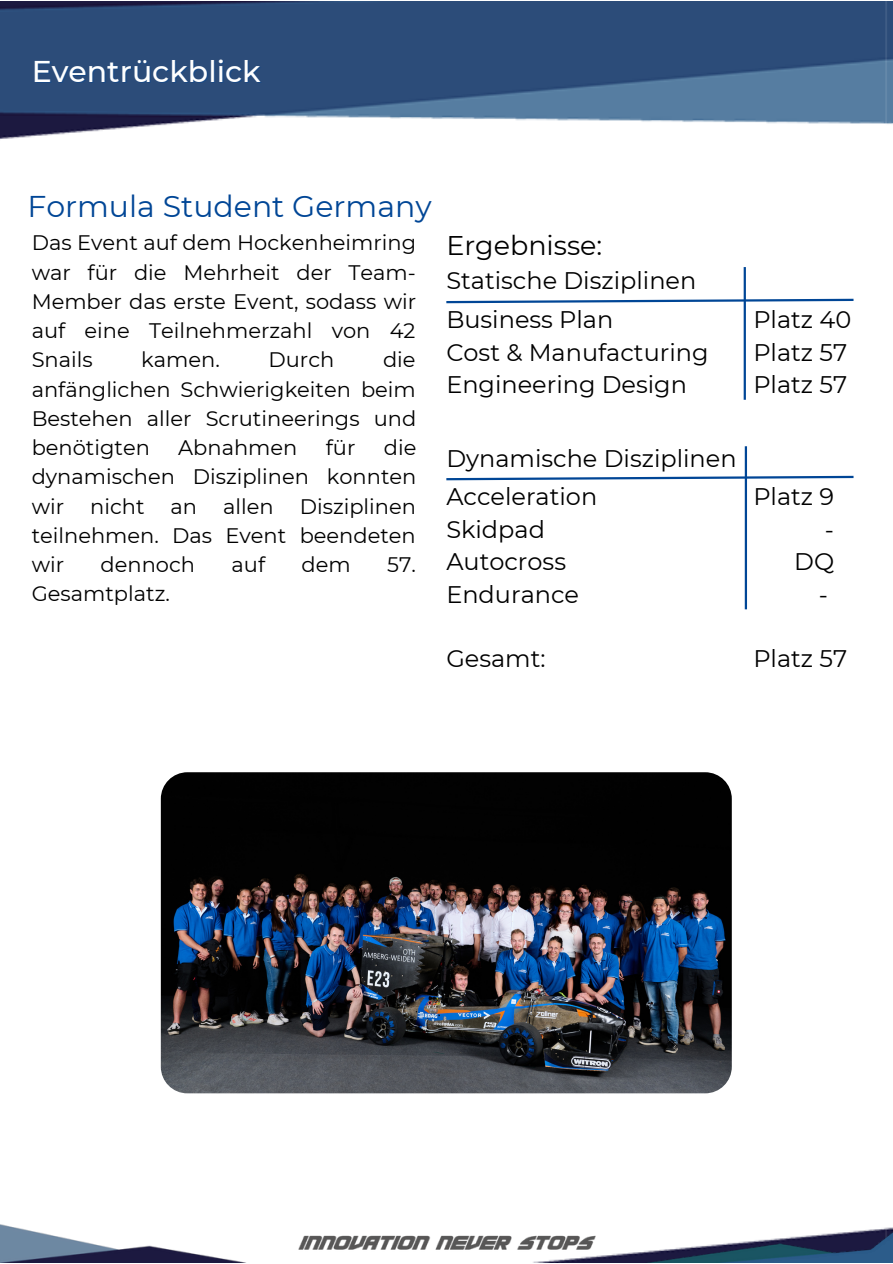
<style>
.page{position:relative;width:893px;height:1264px;background:#fff}
.page>*{position:absolute;margin:0;border:0;box-sizing:border-box;transform-origin:0 0}
.t1{font:30px "Montserrat";color:#004696}
.t2{font:500 30px "Montserrat";color:#fff}
.t3{font:27px "Montserrat";color:#000}
.t4{font:24px/32.5px "Montserrat";color:#000}
.t5{font:21px/29.2px "Montserrat";color:#000;text-align:justify}
</style>
<div class="page">
<img style="left:0;top:2px;width:892px;height:1027px">
<img style="left:0;top:1029px;width:892px;height:233px">
<svg style="left:444px;top:297px;width:411px;height:7px"></svg>
<hr style="left:743px;top:267px;width:2px;height:133px;background:#004696">
<svg style="left:444px;top:474px;width:411px;height:7px"></svg>
<hr style="left:744px;top:446px;width:3px;height:163px;background:#004696">
<img style="left:161px;top:772px;width:570px;height:321px;border-radius:27px">
<h1 class="t2" style="left:32px;top:53px;width:230px">Eventrückblick</h1>
<h1 class="t1" style="left:27px;top:188px;width:406px">Formula Student Germany</h1>
<p class="t5" style="left:32px;top:228px;width:386px">Das Event auf dem Hockenheimring war für die Mehrheit der Team-Member das erste Event, sodass wir auf eine Teilnehmerzahl von 42<br>Snails</p>
<p class="t5" style="left:32px;top:345px;width:386px;text-indent:351px">die anfänglichen Schwierigkeiten beim Bestehen aller Scrutineerings und benötigten</p>
<p class="t5" style="left:141px;top:345px;width:80px">kamen.</p>
<p class="t5" style="left:268px;top:345px;width:67px">Durch</p>
<p class="t5" style="left:178px;top:433px;width:121px">Abnahmen</p>
<p class="t5" style="left:326px;top:433px;width:31px">für</p>
<p class="t5" style="left:32px;top:433px;width:386px;text-indent:352px">die dynamischen Disziplinen konnten wir nicht an allen Disziplinen teilnehmen. Das Event beendeten wir</p>
<p class="t5" style="left:101px;top:550px;width:96px">dennoch</p>
<p class="t5" style="left:231px;top:550px;width:35px">auf</p>
<p class="t5" style="left:301px;top:550px;width:51px">dem</p>
<p class="t5" style="left:387px;top:550px;width:30px">57.</p>
<p class="t5" style="left:32px;top:579px;width:140px">Gesamtplatz.</p>
<p class="t3" style="left:446px;top:229px;width:157px">Ergebnisse:</p>
<p class="t4" style="left:446px;top:260px;width:251px;line-height:39.2px">Statische Disziplinen<br>Business Plan</p>
<p class="t4" style="left:446px;top:336px;width:264px">Cost &amp; Manufacturing<br>Engineering Design</p>
<p class="t4" style="left:446px;top:439px;width:292px;line-height:38px">Dynamische Disziplinen<br>Acceleration</p>
<p class="t4" style="left:446px;top:513px;width:134px">Skidpad<br>Autocross<br>Endurance</p>
<p class="t4" style="left:753px;top:303px;width:99px">Platz 40<br>Platz 57<br>Platz 57</p>
<p class="t4" style="left:753px;top:480px;width:82px;text-align:right">Platz 9 -<br>DQ<br>-</p>
<p class="t4" style="left:446px;top:641px;width:101px">Gesamt:</p>
<p class="t4" style="left:753px;top:641px;width:95px">Platz 57</p>
</div>
